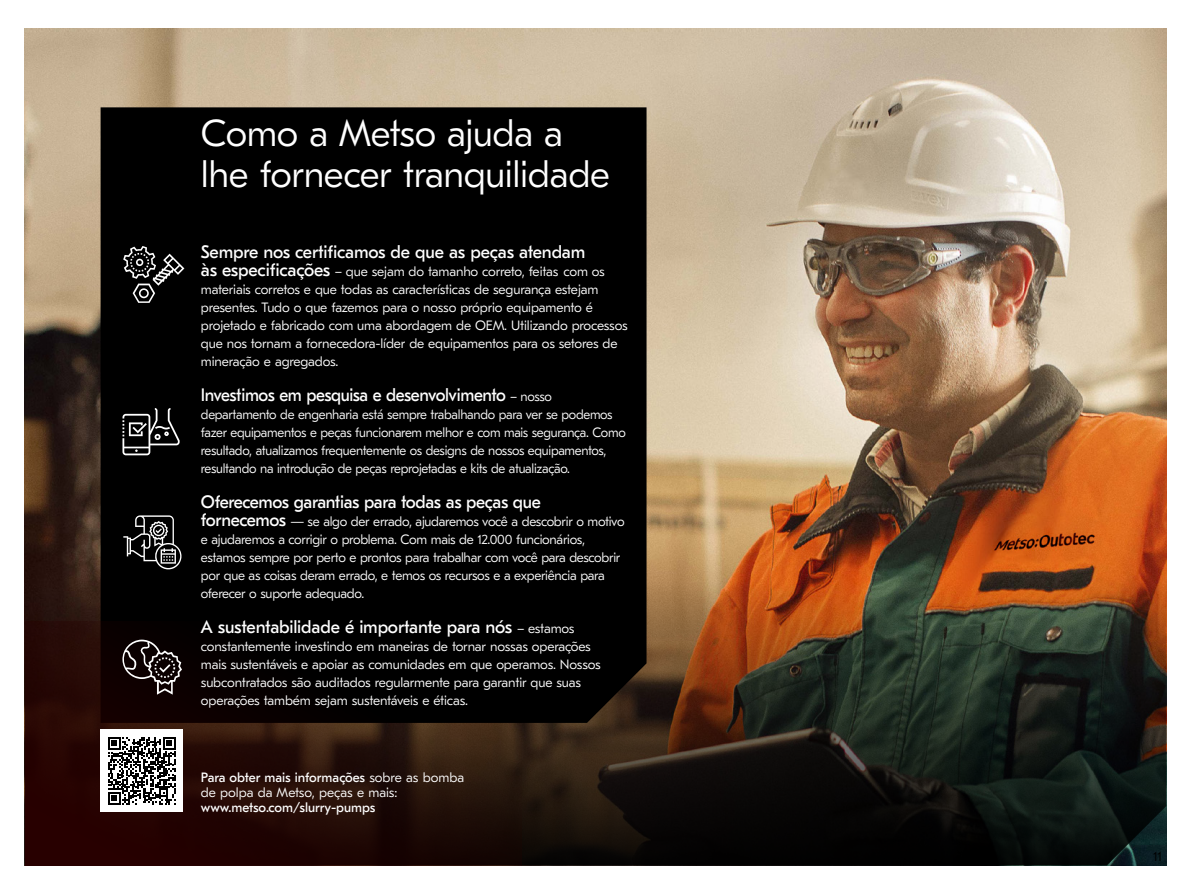
<style>
.page{position:relative;width:1191px;height:893px;background:#fff}
.page>*{position:absolute;margin:0;border:0;box-sizing:border-box;transform-origin:0 0}
.t1{font:300 37.5px/40.5px "GT Eesti LC Text";letter-spacing:-.01em;color:#fff}
.t2{font:18px "GT Eesti LC Text";letter-spacing:-.02em;color:#fff}
.t3{font:18px "GT Eesti LC Text";letter-spacing:-.02em;color:#fff;scale:.96 1}
.t4{font:300 13.5px/18px "GT Eesti LC Text";letter-spacing:-.02em;color:#fff}
.t5{font:300 13.5px/18px "GT Eesti LC Text";letter-spacing:-.02em;color:#fff;scale:.96 1}
.t6{font:300 13.5px/15px "GT Eesti LC Text";color:#fff}
.t7{font:13.5px "GT Eesti LC Text";color:#fff}
.t8{font:300 13.5px "GT Eesti LC Text";color:#000}
.s1{font-weight:400;font-size:18px}
.s2{font-weight:300;font-size:13.5px}
.s3{font-weight:400}
</style>
<div class="page">
<img style="left:25px;top:28px;width:1141px;height:505px">
<svg style="left:25px;top:533px;width:1141px;height:332px;background:#3f2b19"></svg>
<div style="left:101px;top:107px;width:545px;height:616px;background:#000"></div>
<svg style="left:123px;top:246px;width:61px;height:57px;background:#2e2e2e"></svg>
<svg style="left:25px;top:621px;width:497px;height:244px;background:#1a0804"></svg>
<div style="left:101px;top:730px;width:82px;height:82px;background:#fff"></div>
<svg style="left:108px;top:737px;width:68px;height:68px"></svg>
<svg style="left:122px;top:408px;width:58px;height:47px;background:#373737"></svg>
<svg style="left:123px;top:515px;width:60px;height:56px;background:#353535"></svg>
<svg style="left:122px;top:640px;width:60px;height:55px;background:#362c2c"></svg>
<h1 class="t1" style="left:201px;top:114px;width:411px">Como a Metso ajuda a lhe fornecer tranquilidade</h1>
<h2 class="t2" style="left:201px;top:242px;width:386px">Sempre nos certificamos de que as peças atendam</h2>
<p class="t4" style="left:201px;top:262px;width:428px"><span class="s1">às especificações</span> – que sejam do tamanho correto, feitas com os materiais corretos e que todas as características de segurança estejam presentes. Tudo o que fazemos para o nosso próprio equipamento é projetado e fabricado com uma abordagem de OEM. Utilizando processos que nos tornam a fornecedora-líder de equipamentos para os setores de mineração e agregados.</p>
<h2 class="t3" style="left:201px;top:385px;width:367px">Investimos em pesquisa e desenvolvimento <span class="s2">– nosso</span></h2>
<p class="t5" style="left:201px;top:405px;width:444px">departamento de engenharia está sempre trabalhando para ver se podemos fazer equipamentos e peças funcionarem melhor e com mais segurança. Como resultado, atualizamos frequentemente os designs de nossos equipamentos, resultando na introdução de peças reprojetadas e kits de atualização.</p>
<h2 class="t2" style="left:201px;top:492px;width:341px">Oferecemos garantias para todas as peças que</h2>
<p class="t4" style="left:201px;top:512px;width:425px"><span class="s1">fornecemos</span> — se algo der errado, ajudaremos você a descobrir o motivo e ajudaremos a corrigir o problema. Com mais de 12.000 funcionários, estamos sempre por perto e prontos para trabalhar com você para descobrir por que as coisas deram errado, e temos os recursos e a experiência para oferecer o suporte adequado.</p>
<h2 class="t2" style="left:200px;top:617px;width:375px">A sustentabilidade é importante para nós <span class="s2">– estamos</span></h2>
<p class="t4" style="left:201px;top:637px;width:401px">constantemente investindo em maneiras de tornar nossas operações mais sustentáveis e apoiar as comunidades em que operamos. Nossos subcontratados são auditados regularmente para garantir que suas operações também sejam sustentáveis e éticas.</p>
<p class="t6" style="left:201px;top:770px;width:265px"><span class="s3">Para obter mais informações</span> sobre as bomba de polpa da Metso, peças e mais:</p>
<p class="t7" style="left:201px;top:800px;width:176px">www.metso.com/slurry-pumps</p>
<p class="t8" style="left:1153px;top:849px;width:10px">11</p>
</div>
